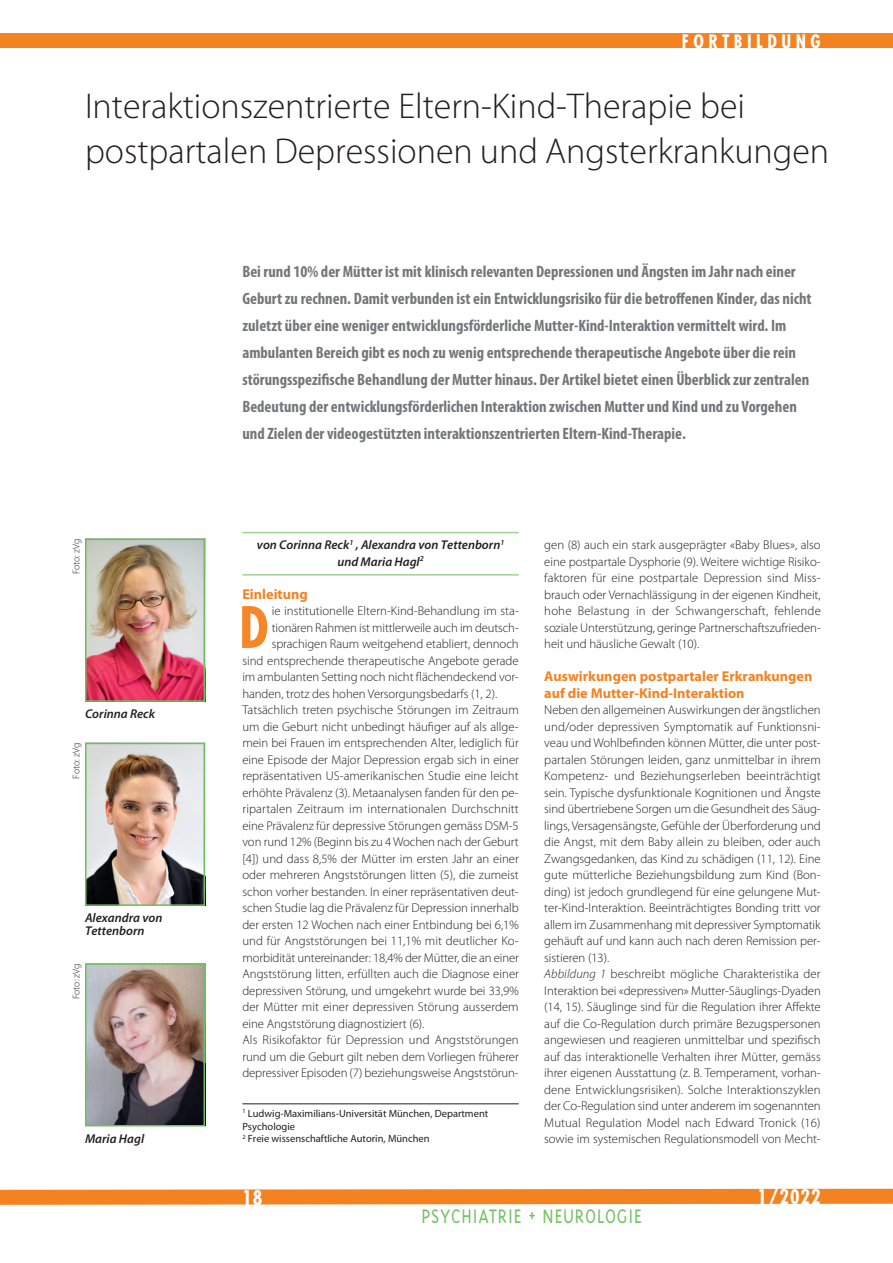
<style>
.page{position:relative;width:893px;height:1263px;background:#fff}
.page>*{position:absolute;margin:0;border:0;box-sizing:border-box;transform-origin:0 0}
.t1{font:700 condensed 55.5px "Futura";color:#f58728}
.t2{font:300 36px/45px "Myriad Pro";color:#231f20}
.t3{font:300 22.5px "Triplex";letter-spacing:.04em;color:#75c265;scale:.88 1}
.t4{font:700 condensed 19.5px "Futura";letter-spacing:.05em;color:#fff}
.t5{font:700 condensed 18px "Futura";letter-spacing:.25em;color:#fff}
.t6{font:700 condensed 16.5px/27px "Myriad Pro";color:#757679}
.t7{font:700 14.25px/16.5px "Myriad Pro";color:#f58220}
.t8{font:300 12.75px/16.5px "Myriad Pro";letter-spacing:-.005em;color:#231f20;text-align:justify}
.t9{font:italic 600 12.75px/16.5px "Myriad Pro";color:#231f20;text-align:center}
.t10{font:10.5px/12.8px "Myriad Pro";color:#231f20}
.t11{font:300 9.75px "Myriad Pro";color:#231f20}
.s1{font-style:italic}
</style>
<div class="page">
<svg style="left:0;top:1188px;width:893px;height:17px;background:#f6903a"></svg>
<hr style="left:242px;top:532px;width:277px;height:1px;background:#9fd191">
<hr style="left:242px;top:574px;width:277px;height:2px;background:#9fd191">
<div style="left:0;top:33px;width:893px;height:15px;background:#f58220"></div>
<img style="left:85px;top:538px;width:120px;height:161px">
<div style="left:85px;top:539px;width:120px;height:163px;border:2px solid #6dbf5d"></div>
<img style="left:88px;top:746px;width:114px;height:157px">
<div style="left:85px;top:743px;width:120px;height:163px;border:2px solid #6dbf5d"></div>
<img style="left:88px;top:966px;width:114px;height:157px">
<div style="left:85px;top:963px;width:120px;height:163px;border:2px solid #6dbf5d"></div>
<hr style="left:242px;top:1103px;width:277px;height:1px;background:#231f20">
<h3 class="t5" style="left:682px;top:30px;width:140px">FORTBILDUNG</h3>
<h2 class="t2" style="left:85px;top:84px;width:746px">Interaktionszentrierte Eltern-Kind-Therapie bei postpartalen Depressionen und Angsterkrankungen</h2>
<p class="t11" style="left:71px;top:574px;width:37px;rotate:-90deg">Foto: zVg</p>
<p class="t9" style="left:85px;top:705px;width:72px">Corinna Reck</p>
<p class="t11" style="left:71px;top:779px;width:37px;rotate:-90deg">Foto: zVg</p>
<p class="t9" style="left:85px;top:911px;width:79px;line-height:13.5px;text-align:left">Alexandra von<br>Tettenborn</p>
<p class="t11" style="left:71px;top:999px;width:37px;rotate:-90deg">Foto: zVg</p>
<p class="t9" style="left:85px;top:1130px;width:61px">Maria Hagl</p>
<p class="t6" style="left:242px;top:258px;width:571px">Bei rund 10% der Mütter ist mit klinisch relevanten Depressionen und Ängsten im Jahr nach einer Geburt zu rechnen. Damit verbunden ist ein Entwicklungsrisiko für die betroffenen Kinder, das nicht zuletzt über eine weniger entwicklungsförderliche Mutter-Kind-Interaktion vermittelt wird. Im ambulanten Bereich gibt es noch zu wenig entsprechende therapeutische Angebote über die rein störungsspezifische Behandlung der Mutter hinaus. Der Artikel bietet einen Überblick zur zentralen Bedeutung der entwicklungsförderlichen Interaktion zwischen Mutter und Kind und zu Vorgehen und Zielen der videogestützten interaktionszentrierten Eltern-Kind-Therapie.</p>
<p class="t9" style="left:257px;top:537px;width:249px">von Corinna Reck<sup>1</sup> , Alexandra von Tettenborn<sup>1 </sup>und Maria Hagl<sup>2</sup></p>
<p class="t7" style="left:242px;top:586px;width:67px">Einleitung</p>
<p class="t8" style="left:272px;top:603px;width:249px">ie institutionelle Eltern-Kind-Behandlung im sta-</p>
<p class="t8" style="left:272px;top:619px;width:249px">tionären Rahmen ist mittlerweile auch im deutsch-</p>
<p class="t8" style="left:272px;top:636px;width:249px">sprachigen Raum weitgehend etabliert, dennoch</p>
<p class="t8" style="left:242px;top:652px;width:278px">sind entsprechende therapeutische Angebote gerade</p>
<p class="t8" style="left:242px;top:669px;width:278px">im ambulanten Setting noch nicht flächendeckend vor-</p>
<p class="t8" style="left:242px;top:685px;width:256px">handen, trotz des hohen Versorgungsbedarfs (1, 2).</p>
<p class="t8" style="left:242px;top:702px;width:278px">Tatsächlich treten psychische Störungen im Zeitraum</p>
<p class="t8" style="left:242px;top:718px;width:278px">um die Geburt nicht unbedingt häufiger auf als allge-</p>
<p class="t8" style="left:242px;top:735px;width:278px">mein bei Frauen im entsprechenden Alter, lediglich für</p>
<p class="t8" style="left:242px;top:751px;width:278px">eine Episode der Major Depression ergab sich in einer</p>
<p class="t8" style="left:242px;top:768px;width:278px">repräsentativen US-amerikanischen Studie eine leicht</p>
<p class="t8" style="left:242px;top:784px;width:278px">erhöhte Prävalenz (3). Metaanalysen fanden für den pe-</p>
<p class="t8" style="left:242px;top:801px;width:278px">ripartalen Zeitraum im internationalen Durchschnitt</p>
<p class="t8" style="left:242px;top:817px;width:278px">eine Prävalenz für depressive Störungen gemäss DSM-5</p>
<p class="t8" style="left:242px;top:834px;width:278px">von rund 12% (Beginn bis zu 4 Wochen nach der Geburt</p>
<p class="t8" style="left:242px;top:850px;width:278px">[4]) und dass 8,5% der Mütter im ersten Jahr an einer</p>
<p class="t8" style="left:242px;top:867px;width:278px">oder mehreren Angststörungen litten (5), die zumeist</p>
<p class="t8" style="left:242px;top:883px;width:278px">schon vorher bestanden. In einer repräsentativen deut-</p>
<p class="t8" style="left:242px;top:900px;width:278px">schen Studie lag die Prävalenz für Depression innerhalb</p>
<p class="t8" style="left:242px;top:916px;width:278px">der ersten 12 Wochen nach einer Entbindung bei 6,1%</p>
<p class="t8" style="left:242px;top:933px;width:278px">und für Angststörungen bei 11,1% mit deutlicher Ko-</p>
<p class="t8" style="left:242px;top:949px;width:278px">morbidität untereinander: 18,4% der Mütter, die an einer</p>
<p class="t8" style="left:242px;top:966px;width:278px">Angststörung litten, erfüllten auch die Diagnose einer</p>
<p class="t8" style="left:242px;top:982px;width:278px">depressiven Störung, und umgekehrt wurde bei 33,9%</p>
<p class="t8" style="left:242px;top:999px;width:278px">der Mütter mit einer depressiven Störung ausserdem</p>
<p class="t8" style="left:242px;top:1015px;width:183px">eine Angststörung diagnostiziert (6).</p>
<p class="t8" style="left:242px;top:1032px;width:278px">Als Risikofaktor für Depression und Angststörungen</p>
<p class="t8" style="left:242px;top:1048px;width:278px">rund um die Geburt gilt neben dem Vorliegen früherer</p>
<p class="t8" style="left:242px;top:1065px;width:278px">depressiver Episoden (7) beziehungsweise Angststörun-</p>
<h1 class="t1" style="left:239px;top:592px;width:31px">D</h1>
<p class="t10" style="left:242px;top:1107px;width:247px"><sup>1</sup> Ludwig-Maximilians-Universität München, Department<br>Psychologie<br><sup>2</sup> Freie wissenschaftliche Autorin, München</p>
<p class="t8" style="left:544px;top:537px;width:278px">gen (8) auch ein stark ausgeprägter «Baby Blues», also eine postpartale Dysphorie (9). Weitere wichtige Risiko&shy;faktoren für eine postpartale Depression sind Miss&shy;brauch oder Vernachlässigung in der eigenen Kindheit, hohe Belastung in der Schwangerschaft, fehlende soziale Unterstützung, geringe Partnerschaftszufrieden&shy;heit und häusliche Gewalt (10).</p>
<p class="t7" style="left:544px;top:668px;width:270px">Auswirkungen postpartaler Erkrankungen auf die Mutter-Kind-Interaktion</p>
<p class="t8" style="left:544px;top:702px;width:278px;text-align:left">Neben den allgemeinen Auswirkungen der ängstlichen und/oder depressiven Symptomatik auf Funktionsni&shy;veau und Wohlbefinden können Mütter, die unter post&shy;partalen Störungen leiden, ganz unmittelbar in ihrem Kompetenz- und Beziehungserleben beeinträchtigt sein. Typische dysfunktionale Kognitionen und Ängste sind übertriebene Sorgen um die Gesundheit des Säug&shy;lings, Versagensängste, Gefühle der Überforderung und die Angst, mit dem Baby allein zu bleiben, oder auch Zwangsgedanken, das Kind zu schädigen (11, 12). Eine gute mütterliche Beziehungsbildung zum Kind (Bon&shy;ding) ist jedoch grundlegend für eine gelungene Mut&shy;ter-Kind-Interaktion. Beeinträchtigtes Bonding tritt vor allem im Zusammenhang mit depressiver Symptomatik gehäuft auf und kann auch nach deren Remission per&shy;sistieren (13).<br><span class="s1">Abbildung 1</span> beschreibt mögliche Charakteristika der Interaktion bei «depressiven» Mutter-Säuglings-Dyaden (14, 15). Säuglinge sind für die Regulation ihrer Affekte auf die Co-Regulation durch primäre Bezugspersonen angewiesen und reagieren unmittelbar und spezifisch auf das interaktionelle Verhalten ihrer Mütter, gemäss ihrer eigenen Ausstattung (z. B. Temperament, vorhan&shy;dene Entwicklungsrisiken). Solche Interaktionszyklen der Co-Regulation sind unter anderem im sogenannten Mutual Regulation Model nach Edward Tronick (16) sowie im systemischen Regulationsmodell von Mecht-</p>
<h3 class="t4" style="left:242px;top:1185px;width:22px">18</h3>
<h3 class="t4" style="left:757px;top:1184px;width:65px">1/2022</h3>
<h3 class="t3" style="left:421px;top:1203px;width:252px">PSYCHIATRIE + NEUROLOGIE</h3>
</div>
